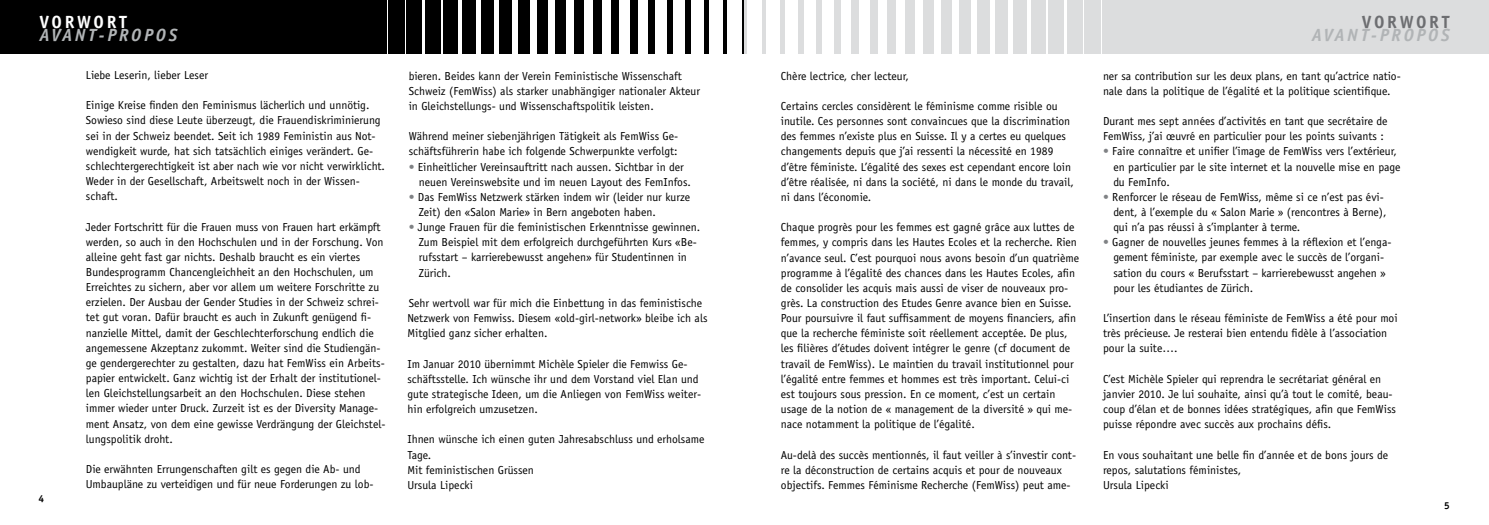
<style>
.page{position:relative;width:1489px;height:525px;background:#fff}
.page>*{position:absolute;margin:0;border:0;box-sizing:border-box;transform-origin:0 0}
.t1{font:italic 700 17.62px "Officina Sans";letter-spacing:.15em;color:#b1b4b6}
.t2{font:700 17.62px "Officina Sans";letter-spacing:.15em;color:#fff}
.t3{font:700 17.62px "Officina Sans";letter-spacing:.15em;color:#6d6e71}
.t4{font:11.62px/15.1px "Officina Sans";color:#000}
.t5{font:700 10.12px "Officina Sans";color:#000}
.s1{color:#808285}
</style>
<div class="page">
<div style="left:0;top:0;width:386px;height:54px;background:#000"></div>
<hr style="left:741px;top:0;width:3px;height:54px;background:#000">
<hr style="left:723px;top:0;width:3px;height:54px;background:#000">
<hr style="left:704px;top:0;width:4px;height:54px;background:#000">
<div style="left:685px;top:0;width:5px;height:54px;background:#000"></div>
<div style="left:667px;top:0;width:6px;height:54px;background:#000"></div>
<div style="left:648px;top:0;width:7px;height:54px;background:#000"></div>
<div style="left:630px;top:0;width:7px;height:54px;background:#000"></div>
<div style="left:611px;top:0;width:8px;height:54px;background:#000"></div>
<div style="left:592px;top:0;width:9px;height:54px;background:#000"></div>
<div style="left:574px;top:0;width:9px;height:54px;background:#000"></div>
<div style="left:555px;top:0;width:10px;height:54px;background:#000"></div>
<div style="left:537px;top:0;width:10px;height:54px;background:#000"></div>
<div style="left:518px;top:0;width:11px;height:54px;background:#000"></div>
<div style="left:499px;top:0;width:13px;height:54px;background:#000"></div>
<div style="left:481px;top:0;width:13px;height:54px;background:#000"></div>
<div style="left:462px;top:0;width:14px;height:54px;background:#000"></div>
<div style="left:444px;top:0;width:14px;height:54px;background:#000"></div>
<div style="left:425px;top:0;width:15px;height:54px;background:#000"></div>
<div style="left:406px;top:0;width:16px;height:54px;background:#000"></div>
<div style="left:388px;top:0;width:16px;height:54px;background:#000"></div>
<div style="left:1102px;top:0;width:386px;height:54px;background:#dcddde"></div>
<hr style="left:744px;top:0;width:3px;height:54px;background:#dcddde">
<hr style="left:762px;top:0;width:4px;height:54px;background:#dcddde">
<hr style="left:780px;top:0;width:4px;height:54px;background:#dcddde">
<div style="left:798px;top:0;width:5px;height:54px;background:#dcddde"></div>
<div style="left:816px;top:0;width:5px;height:54px;background:#dcddde"></div>
<div style="left:834px;top:0;width:6px;height:54px;background:#dcddde"></div>
<div style="left:851px;top:0;width:8px;height:54px;background:#dcddde"></div>
<div style="left:869px;top:0;width:8px;height:54px;background:#dcddde"></div>
<div style="left:887px;top:0;width:9px;height:54px;background:#dcddde"></div>
<div style="left:905px;top:0;width:9px;height:54px;background:#dcddde"></div>
<div style="left:923px;top:0;width:10px;height:54px;background:#dcddde"></div>
<div style="left:941px;top:0;width:11px;height:54px;background:#dcddde"></div>
<div style="left:959px;top:0;width:11px;height:54px;background:#dcddde"></div>
<div style="left:977px;top:0;width:12px;height:54px;background:#dcddde"></div>
<div style="left:995px;top:0;width:12px;height:54px;background:#dcddde"></div>
<div style="left:1012px;top:0;width:14px;height:54px;background:#dcddde"></div>
<div style="left:1030px;top:0;width:15px;height:54px;background:#dcddde"></div>
<div style="left:1048px;top:0;width:15px;height:54px;background:#dcddde"></div>
<div style="left:1066px;top:0;width:16px;height:54px;background:#dcddde"></div>
<div style="left:1084px;top:0;width:16px;height:54px;background:#dcddde"></div>
<h1 class="t2" style="left:39px;top:11px;width:89px">VORWORT</h1>
<h1 class="t1" style="left:39px;top:24px;width:139px">AVANT-PROPOS</h1>
<p class="t5" style="left:38px;top:492px;width:7px">4</p>
<p class="t4" style="left:86px;top:67px;width:124px">Liebe Leserin, lieber Leser</p>
<p class="t4" style="left:86px;top:98px;width:300px">Einige Kreise finden den Feminismus lächerlich und unnötig.<br>Sowieso sind diese Leute überzeugt, die Frauendiskriminierung sei in der Schweiz beendet. Seit ich 1989 Feministin aus Not&shy;wendigkeit wurde, hat sich tatsächlich einiges verändert. Ge&shy;schlechtergerechtigkeit ist aber nach wie vor nicht verwirklicht.<br>Weder in der Gesellschaft, Arbeitswelt noch in der Wissen&shy;schaft.</p>
<p class="t4" style="left:86px;top:219px;width:301px">Jeder Fortschritt für die Frauen muss von Frauen hart erkämpft werden, so auch in den Hochschulen und in der Forschung. Von alleine geht fast gar nichts. Deshalb braucht es ein viertes Bundesprogramm Chancengleichheit an den Hochschulen, um Erreichtes zu sichern, aber vor allem um weitere Forschritte zu erzielen. Der Ausbau der Gender Studies in der Schweiz schrei&shy;tet gut voran. Dafür braucht es auch in Zukunft genügend fi&shy;nanzielle Mittel, damit der Geschlechterforschung endlich die angemessene Akzeptanz zukommt. Weiter sind die Studiengän&shy;ge gendergerechter zu gestalten, dazu hat FemWiss ein Arbeits&shy;papier entwickelt. Ganz wichtig ist der Erhalt der institutionel&shy;len Gleichstellungsarbeit an den Hochschulen. Diese stehen immer wieder unter Druck. Zurzeit ist es der Diversity Manage&shy;ment Ansatz, von dem eine gewisse Verdrängung der Gleichstel&shy;lungspolitik droht.</p>
<p class="t4" style="left:86px;top:461px;width:289px">Die erwähnten Errungenschaften gilt es gegen die Ab- und<br>Umbaupläne zu verteidigen und für neue Forderungen zu lob-</p>
<p class="t4" style="left:408px;top:68px;width:293px">bieren. Beides kann der Verein Feministische Wissenschaft<br>Schweiz (FemWiss) als starker unabhängiger nationaler Akteur in Gleichstellungs- und Wissenschaftspolitik leisten.</p>
<p class="t4" style="left:408px;top:129px;width:271px">Während meiner siebenjährigen Tätigkeit als FemWiss Ge&shy;schäftsführerin habe ich folgende Schwerpunkte verfolgt:</p>
<p class="t4" style="left:419px;top:159px;width:273px;text-indent:-10px"><span class="s1">•</span> Einheitlicher Vereinsauftritt nach aussen. Sichtbar in der neuen Vereinswebsite und im neuen Layout des FemInfos.</p>
<p class="t4" style="left:419px;top:189px;width:272px;text-indent:-10px"><span class="s1">•</span> Das FemWiss Netzwerk stärken indem wir (leider nur kurze<br>Zeit) den «Salon Marie» in Bern angeboten haben.</p>
<p class="t4" style="left:419px;top:219px;width:283px;text-indent:-10px"><span class="s1">•</span> Junge Frauen für die feministischen Erkenntnisse gewinnen.<br>Zum Beispiel mit dem erfolgreich durchgeführten Kurs «Be&shy;rufsstart – karrierebewusst angehen» für Studentinnen in Zürich.</p>
<p class="t4" style="left:407px;top:295px;width:301px">Sehr wertvoll war für mich die Einbettung in das feministische<br>Netzwerk von Femwiss. Diesem «old-girl-network» bleibe ich als<br>Mitglied ganz sicher erhalten.</p>
<p class="t4" style="left:407px;top:356px;width:295px">Im Januar 2010 übernimmt Michèle Spieler die Femwiss Ge&shy;schäftsstelle. Ich wünsche ihr und dem Vorstand viel Elan und gute strategische Ideen, um die Anliegen von FemWiss weiter&shy;hin erfolgreich umzusetzen.</p>
<p class="t4" style="left:407px;top:431px;width:298px">Ihnen wünsche ich einen guten Jahresabschluss und erholsame<br>Tage.<br>Mit feministischen Grüssen<br>Ursula Lipecki</p>
<p class="t4" style="left:780px;top:68px;width:129px">Chère lectrice, cher lecteur,</p>
<p class="t4" style="left:780px;top:98px;width:294px">Certains cercles considèrent le féminisme comme risible ou inutile. Ces personnes sont convaincues que la discrimination des femmes n’existe plus en Suisse. Il y a certes eu quelques changements depuis que j’ai ressenti la nécessité en 1989 d’être féministe. L’égalité des sexes est cependant encore loin d’être réalisée, ni dans la société, ni dans le monde du travail, ni dans l’économie.</p>
<p class="t4" style="left:780px;top:219px;width:300px">Chaque progrès pour les femmes est gagné grâce aux luttes de femmes, y compris dans les Hautes Ecoles et la recherche. Rien n’avance seul. C’est pourquoi nous avons besoin d’un quatrième programme à l’égalité des chances dans les Hautes Ecoles, afin de consolider les acquis mais aussi de viser de nouveaux pro&shy;grès. La construction des Etudes Genre avance bien en Suisse.<br>Pour poursuivre il faut suffisamment de moyens financiers, afin que la recherche féministe soit réellement acceptée. De plus, les filières d’études doivent intégrer le genre (cf document de travail de FemWiss). Le maintien du travail institutionnel pour l’égalité entre femmes et hommes est très important. Celui-ci est toujours sous pression. En ce moment, c’est un certain usage de la notion de « management de la diversité » qui me&shy;nace notamment la politique de l’égalité.</p>
<p class="t4" style="left:780px;top:447px;width:297px">Au-delà des succès mentionnés, il faut veiller à s’investir cont&shy;re la déconstruction de certains acquis et pour de nouveaux objectifs. Femmes Féminisme Recherche (FemWiss) peut ame-</p>
<h1 class="t3" style="left:1361px;top:11px;width:89px">VORWORT</h1>
<h1 class="t1" style="left:1311px;top:24px;width:139px">AVANT-PROPOS</h1>
<p class="t4" style="left:1102px;top:68px;width:299px">ner sa contribution sur les deux plans, en tant qu’actrice natio&shy;nale dans la politique de l’égalité et la politique scientifique.</p>
<p class="t4" style="left:1102px;top:113px;width:286px">Durant mes sept années d’activités en tant que secrétaire de<br>FemWiss, j’ai œuvré en particulier pour les points suivants :</p>
<p class="t4" style="left:1113px;top:144px;width:289px;text-indent:-10px"><span class="s1">•</span> Faire connaître et unifier l’image de FemWiss vers l’extérieur, en particulier par le site internet et la nouvelle mise en page du FemInfo.</p>
<p class="t4" style="left:1113px;top:189px;width:275px;text-indent:-10px"><span class="s1">•</span> Renforcer le réseau de FemWiss, même si ce n’est pas évi&shy;dent, à l’exemple du « Salon Marie » (rencontres à Berne), qui n’a pas réussi à s’implanter à terme.</p>
<p class="t4" style="left:1113px;top:235px;width:280px;text-indent:-10px"><span class="s1">•</span> Gagner de nouvelles jeunes femmes à la réflexion et l’enga&shy;gement féministe, par exemple avec le succès de l’organi&shy;sation du cours « Berufsstart – karrierebewusst angehen » pour les étudiantes de Zürich.</p>
<p class="t4" style="left:1102px;top:310px;width:296px">L’insertion dans le réseau féministe de FemWiss a été pour moi très précieuse. Je resterai bien entendu fidèle à l’association pour la suite….</p>
<p class="t4" style="left:1102px;top:371px;width:294px">C’est Michèle Spieler qui reprendra le secrétariat général en janvier 2010. Je lui souhaite, ainsi qu’à tout le comité, beau&shy;coup d’élan et de bonnes idées stratégiques, afin que FemWiss puisse répondre avec succès aux prochains défis.</p>
<p class="t4" style="left:1102px;top:447px;width:286px">En vous souhaitant une belle fin d’année et de bons jours de repos, salutations féministes,<br>Ursula Lipecki</p>
<p class="t5" style="left:1443px;top:498px;width:7px">5</p>
</div>
